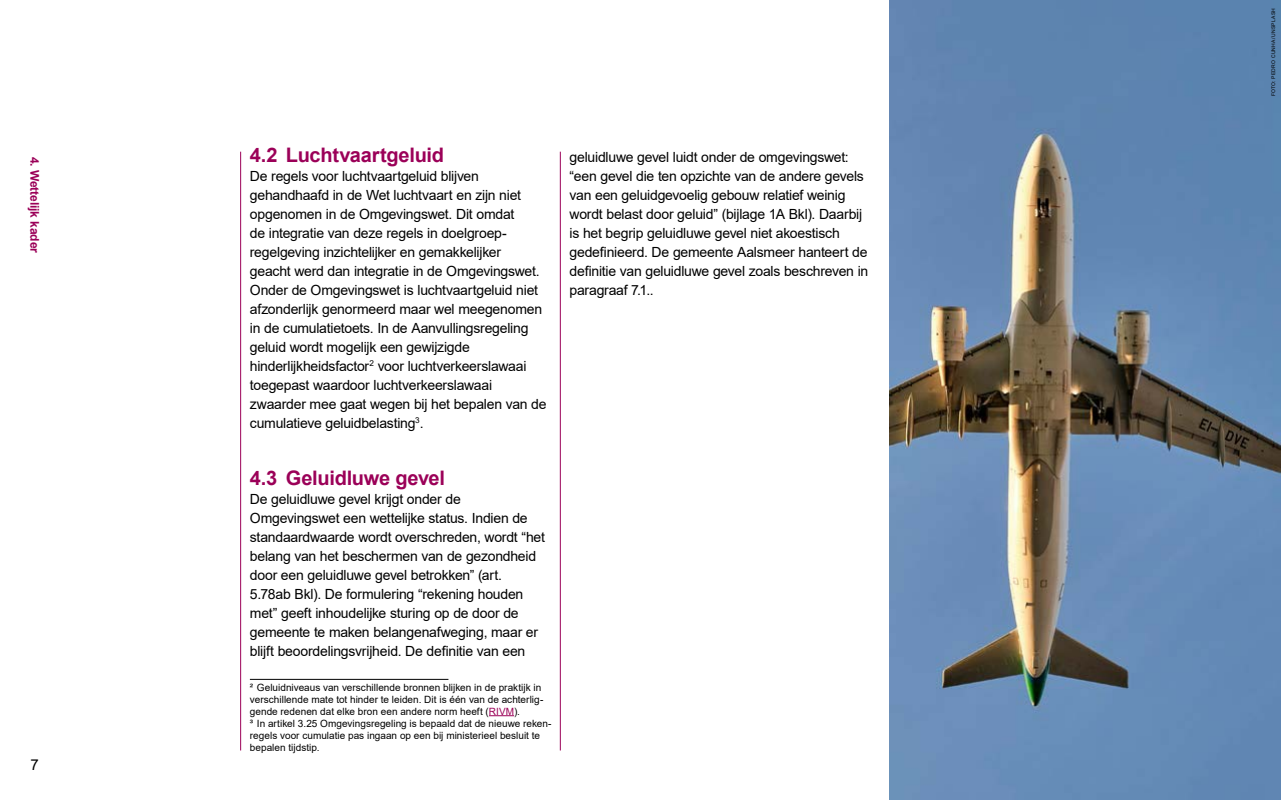
<style>
.page{position:relative;width:1281px;height:800px;background:#fff}
.page>*{position:absolute;margin:0;border:0;box-sizing:border-box;transform-origin:0 0}
.Tussenkop_Aalsmeer{font:700 20px "Arial";letter-spacing:-.015em;color:#9b0058}
.t1{font:15px "Arial";color:#000}
.Body_Aalsmeer{font:14px/19px "Arial";letter-spacing:-.015em;color:#000}
.Body_Aalsmeer-2{font:700 12px "Arial";letter-spacing:-.01em;color:#9b0058}
.Voetnoot{font:10px/12px "Arial";color:#000}
.foto_credit{font:5px "Arial";letter-spacing:.06em;color:#000}
.s1{color:#9b0058}
</style>
<div class="page">
<hr style="left:240px;top:152px;width:1px;height:598px;background:#9b0058">
<hr style="left:560px;top:152px;width:1px;height:598px;background:#9b0058">
<hr style="left:250px;top:679px;width:198px;height:1px;background:#000">
<svg style="left:489px;top:715px;width:25px;height:1px"></svg>
<img style="left:889px;top:0;width:391px;height:800px">
<p class="Body_Aalsmeer-2" style="left:43px;top:157px;width:98px;rotate:90deg">4. Wettelijk kader</p>
<p class="t1" style="left:30px;top:754px;width:10px">7</p>
<p class="Tussenkop_Aalsmeer" style="left:250px;top:140px;width:196px">4.2 Luchtvaartgeluid</p>
<p class="Body_Aalsmeer" style="left:250px;top:166px;width:298px">De regels voor luchtvaartgeluid blijven gehandhaafd in de Wet luchtvaart en zijn niet opgenomen in de Omgevingswet. Dit omdat<br>de integratie van deze regels in doelgroep&shy;regelgeving inzichtelijker en gemakkelijker<br>geacht werd dan integratie in de Omgevingswet.<br>Onder de Omgevingswet is luchtvaartgeluid niet afzonderlijk genormeerd maar wel meegenomen in de cumulatietoets. In de Aanvullingsregeling geluid wordt mogelijk een gewijzigde hinderlijkheidsfactor<sup>2</sup> voor luchtverkeerslawaai toegepast waardoor luchtverkeerslawaai zwaarder mee gaat wegen bij het bepalen van de cumulatieve geluidbelasting<sup>3</sup>.</p>
<p class="Tussenkop_Aalsmeer" style="left:250px;top:463px;width:196px">4.3 Geluidluwe gevel</p>
<p class="Body_Aalsmeer" style="left:250px;top:489px;width:296px">De geluidluwe gevel krijgt onder de Omgevingswet een wettelijke status. Indien de standaardwaarde wordt overschreden, wordt “het belang van het beschermen van de gezondheid door een geluidluwe gevel betrokken” (art.<br>5.78ab Bkl). De formulering “rekening houden met” geeft inhoudelijke sturing op de door de gemeente te maken belangenafweging, maar er blijft beoordelingsvrijheid. De definitie van een</p>
<p class="Voetnoot" style="left:250px;top:681px;width:295px">² Geluidniveaus van verschillende bronnen blijken in de praktijk in verschillende mate tot hinder te leiden. Dit is één van de achterlig&shy;gende redenen dat elke bron een andere norm heeft (<span class="s1">RIVM</span>).</p>
<p class="Voetnoot" style="left:250px;top:717px;width:303px">³ In artikel 3.25 Omgevingsregeling is bepaald dat de nieuwe reken&shy;regels voor cumulatie pas ingaan op een bij ministerieel besluit te bepalen tijdstip.</p>
<p class="Body_Aalsmeer" style="left:569px;top:147px;width:300px">geluidluwe gevel luidt onder de omgevingswet: “een gevel die ten opzichte van de andere gevels van een geluidgevoelig gebouw relatief weinig wordt belast door geluid” (bijlage 1A Bkl). Daarbij is het begrip geluidluwe gevel niet akoestisch gedefinieerd. De gemeente Aalsmeer hanteert de definitie van geluidluwe gevel zoals beschreven in paragraaf 7.1..</p>
<p class="foto_credit" style="left:1269px;top:96px;width:90px;rotate:-90deg">FOTO: PEDRO CUNHA/UNSPLASH</p>
</div>
